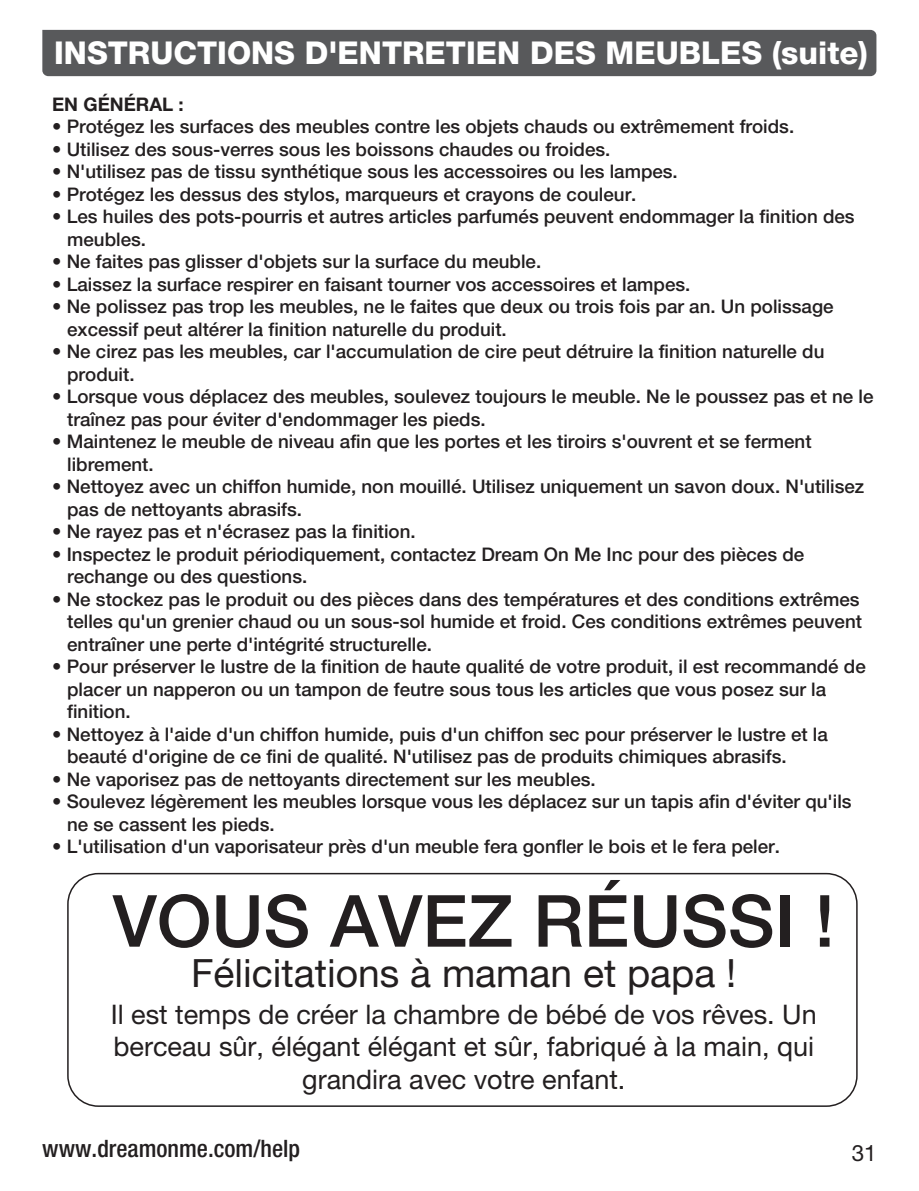
<style>
.page{position:relative;width:919px;height:1191px;background:#fff}
.page>*{position:absolute;margin:0;border:0;box-sizing:border-box;transform-origin:0 0}
.t1{font:72px "Helvetica Neue LT 65 Md";color:#231f20}
.t2{font:39px "Helvetica Neue LT 55 Rm";color:#231f20}
.t3{font:31.5px "Helvetica Neue LT 85 Hv";color:#fff}
.t4{font:27px/32.4px "Helvetica Neue LT 55 Rm";color:#231f20;text-align:center}
.t5{font:24px "Helvetica Neue LT 67 Md Cn";color:#231f20}
.t6{font:22.5px "Helvetica Neue LT 55 Rm";color:#231f20}
.t7{font:18.75px/22.5px "Helvetica Neue LT 65 Md";color:#231f20}
.t8{font:18.75px "Helvetica Neue LT 75 Bd";color:#231f20}
</style>
<div class="page">
<div style="left:42px;top:30px;width:834px;height:46px;background:#58595b"></div>
<div style="left:67px;top:873px;width:790px;height:233px;border:2px solid #231f20;border-radius:31px"></div>
<h3 class="t3" style="left:54px;top:34px;width:815px">INSTRUCTIONS D'ENTRETIEN DES MEUBLES (suite)</h3>
<p class="t8" style="left:52px;top:92px;width:133px">EN GÉNÉRAL :</p>
<p class="t7" style="left:52px;top:115px;width:743px">• Protégez les surfaces des meubles contre les objets chauds ou extrêmement froids.</p>
<p class="t7" style="left:52px;top:137px;width:559px">• Utilisez des sous-verres sous les boissons chaudes ou froides.</p>
<p class="t7" style="left:52px;top:160px;width:627px">• N'utilisez pas de tissu synthétique sous les accessoires ou les lampes.</p>
<p class="t7" style="left:52px;top:182px;width:585px">• Protégez les dessus des stylos, marqueurs et crayons de couleur.</p>
<p class="t7" style="left:67px;top:205px;width:789px;text-indent:-15px">• Les huiles des pots-pourris et autres articles parfumés peuvent endommager la finition des meubles.</p>
<p class="t7" style="left:52px;top:250px;width:490px">• Ne faites pas glisser d'objets sur la surface du meuble.</p>
<p class="t7" style="left:52px;top:272px;width:639px">• Laissez la surface respirer en faisant tourner vos accessoires et lampes.</p>
<p class="t7" style="left:67px;top:295px;width:767px;text-indent:-15px">• Ne polissez pas trop les meubles, ne le faites que deux ou trois fois par an. Un polissage excessif peut altérer la finition naturelle du produit.</p>
<p class="t7" style="left:67px;top:340px;width:758px;text-indent:-15px">• Ne cirez pas les meubles, car l'accumulation de cire peut détruire la finition naturelle du produit.</p>
<p class="t7" style="left:67px;top:385px;width:807px;text-indent:-15px">• Lorsque vous déplacez des meubles, soulevez toujours le meuble. Ne le poussez pas et ne le traînez pas pour éviter d'endommager les pieds.</p>
<p class="t7" style="left:67px;top:430px;width:745px;text-indent:-15px">• Maintenez le meuble de niveau afin que les portes et les tiroirs s'ouvrent et se ferment librement.</p>
<p class="t7" style="left:67px;top:475px;width:798px;text-indent:-15px">• Nettoyez avec un chiffon humide, non mouillé. Utilisez uniquement un savon doux. N'utilisez pas de nettoyants abrasifs.</p>
<p class="t7" style="left:52px;top:520px;width:365px">• Ne rayez pas et n'écrasez pas la finition.</p>
<p class="t7" style="left:67px;top:542px;width:738px;text-indent:-15px">• Inspectez le produit périodiquement, contactez Dream On Me Inc pour des pièces de rechange ou des questions.</p>
<p class="t7" style="left:67px;top:587px;width:796px;text-indent:-15px">• Ne stockez pas le produit ou des pièces dans des températures et des conditions extrêmes telles qu'un grenier chaud ou un sous-sol humide et froid. Ces conditions extrêmes peuvent entraîner une perte d'intégrité structurelle.</p>
<p class="t7" style="left:67px;top:655px;width:800px;text-indent:-15px">• Pour préserver le lustre de la finition de haute qualité de votre produit, il est recommandé de placer un napperon ou un tampon de feutre sous tous les articles que vous posez sur la finition.</p>
<p class="t7" style="left:67px;top:722px;width:762px;text-indent:-15px">• Nettoyez à l'aide d'un chiffon humide, puis d'un chiffon sec pour préserver le lustre et la beauté d'origine de ce fini de qualité. N'utilisez pas de produits chimiques abrasifs.</p>
<p class="t7" style="left:52px;top:767px;width:545px">• Ne vaporisez pas de nettoyants directement sur les meubles.</p>
<p class="t7" style="left:67px;top:790px;width:785px;text-indent:-15px">• Soulevez légèrement les meubles lorsque vous les déplacez sur un tapis afin d'éviter qu'ils ne se cassent les pieds.</p>
<p class="t7" style="left:52px;top:835px;width:729px">• L'utilisation d'un vaporisateur près d'un meuble fera gonfler le bois et le fera peler.</p>
<h1 class="t1" style="left:113px;top:877px;width:723px">VOUS AVEZ RÉUSSI !</h1>
<h2 class="t2" style="left:191px;top:948px;width:546px">Félicitations à maman et papa !</h2>
<h3 class="t4" style="left:111px;top:997px;width:707px">Il est temps de créer la chambre de bébé de vos rêves. Un berceau sûr, élégant élégant et sûr, fabriqué à la main, qui grandira avec votre enfant.</h3>
<p class="t5" style="left:42px;top:1133px;width:259px">www.dreamonme.com/help</p>
<p class="t6" style="left:851px;top:1139px;width:27px">31</p>
</div>
